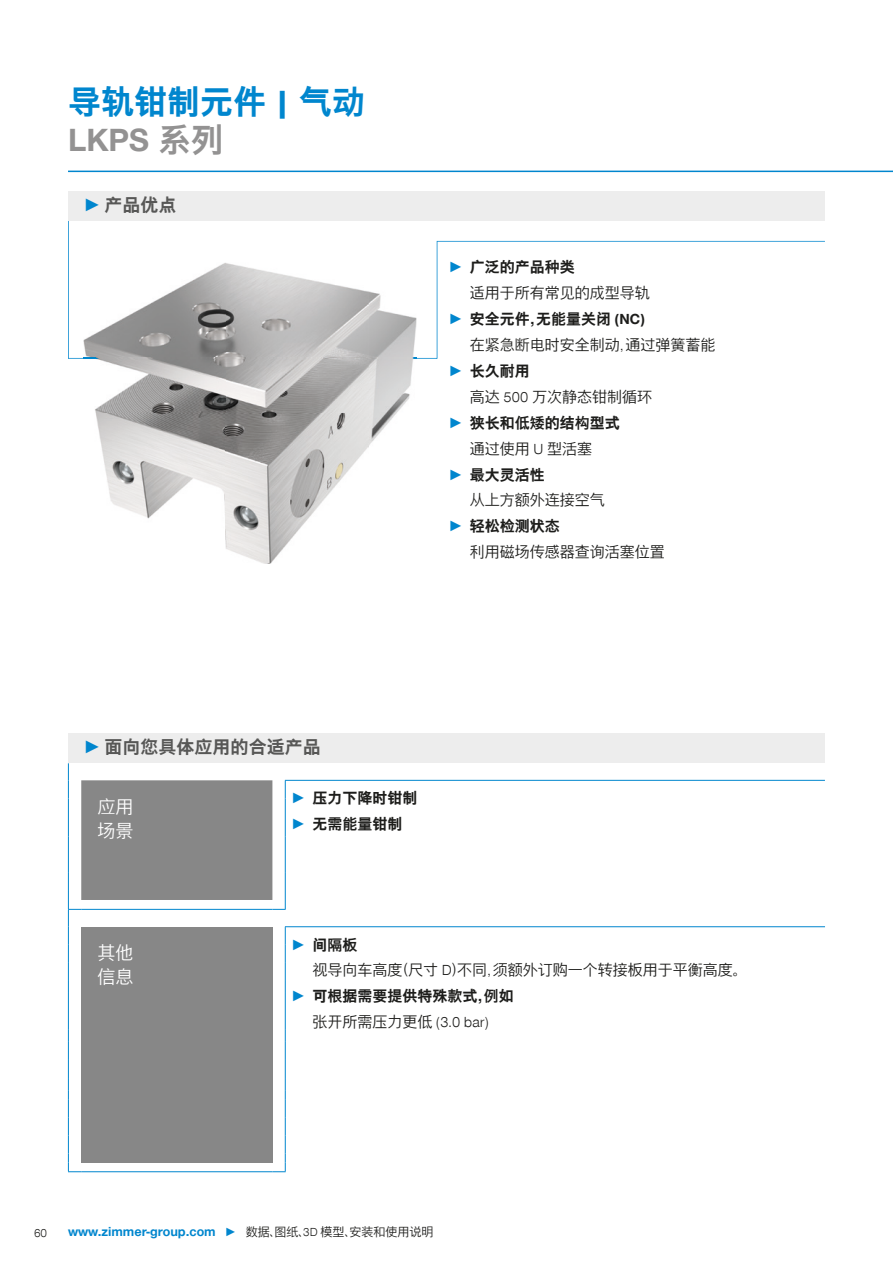
<style>
.page{position:relative;width:893px;height:1263px;background:#fff}
.page>*{position:absolute;margin:0;border:0;box-sizing:border-box;transform-origin:0 0}
.t1{font:700 33px "Zimmer Group Sans Global";color:#0086ce}
.t2{font:700 33px "Zimmer Group Sans Global";color:#939292}
.t3{font:700 18px "Zimmer Group Sans Global";color:#575756}
.t4{font:300 18px/24px "Zimmer Group Sans Global";color:#fff}
.t5{font:300 15px "Zimmer Group Sans Global";color:#1d1d1b}
.t6{font:700 15px/25.8px "Zimmer Group Sans Global";color:#1d1d1b}
.t7{font:700 13.5px "Zimmer Group Sans Global";color:#0086ce}
.t8{font:300 12px "Zimmer Group Sans Global";color:#1d1d1b}
.s1{font-family:"Zimmer Group Sans";color:#0086ce}
.s2{font-weight:300;font-size:12px}
.s3{font-weight:300;font-size:12px;color:#1d1d1b}
</style>
<div class="page">
<svg style="left:68px;top:221px;width:757px;height:138px"></svg>
<img style="left:83px;top:262px;width:333px;height:302px">
<img style="left:83px;top:358px;width:333px;height:1px">
<hr style="left:68px;top:171px;width:825px;height:1px;background:#0086ce">
<div style="left:68px;top:191px;width:757px;height:30px;background:#ededed"></div>
<div style="left:68px;top:733px;width:757px;height:30px;background:#ededed"></div>
<hr style="left:285px;top:780px;width:540px;height:1px;background:#0086ce">
<div style="left:81px;top:927px;width:191px;height:235px;background:#878787"></div>
<hr style="left:68px;top:993px;width:1px;height:36px;background:#0086ce">
<svg style="left:68px;top:1029px;width:13px;height:143px"></svg>
<hr style="left:81px;top:1171px;width:191px;height:1px;background:#0086ce">
<hr style="left:285px;top:926px;width:540px;height:1px;background:#0086ce">
<svg style="left:68px;top:763px;width:218px;height:230px"></svg>
<hr style="left:285px;top:993px;width:1px;height:36px;background:#0086ce">
<svg style="left:272px;top:1029px;width:14px;height:143px"></svg>
<h1 class="t1" style="left:68px;top:83px;width:299px">导轨钳制元件 | 气动</h1>
<h1 class="t2" style="left:68px;top:120px;width:157px">LKPS 系列</h1>
<p class="t3" style="left:83px;top:194px;width:95px"><span class="s1">►</span> 产品优点</p>
<p class="t6" style="left:449px;top:254px;width:128px"><span class="s1">►</span> 广泛的产品种类</p>
<p class="t5" style="left:470px;top:284px;width:181px">适用于所有常见的成型导轨</p>
<p class="t6" style="left:449px;top:306px;width:198px"><span class="s1">►</span> 安全元件，无能量关闭 (NC)</p>
<p class="t5" style="left:470px;top:336px;width:247px">在紧急断电时安全制动，通过弹簧蓄能</p>
<p class="t6" style="left:449px;top:358px;width:83px"><span class="s1">►</span> 长久耐用</p>
<p class="t5" style="left:470px;top:388px;width:184px">高达 500 万次静态钳制循环</p>
<p class="t6" style="left:449px;top:410px;width:173px"><span class="s1">►</span> 狭长和低矮的结构型式</p>
<p class="t5" style="left:470px;top:440px;width:124px">通过使用 U 型活塞</p>
<p class="t6" style="left:449px;top:461px;width:98px"><span class="s1">►</span> 最大灵活性</p>
<p class="t5" style="left:470px;top:491px;width:136px">从上方额外连接空气</p>
<p class="t6" style="left:449px;top:513px;width:113px"><span class="s1">►</span> 轻松检测状态</p>
<p class="t5" style="left:470px;top:543px;width:196px">利用磁场传感器查询活塞位置</p>
<p class="t3" style="left:83px;top:737px;width:239px"><span class="s1">►</span> 面向您具体应用的合适产品</p>
<p class="t4" style="left:97px;top:794px;width:37px">应用场景</p>
<p class="t6" style="left:291px;top:785px;width:128px"><span class="s1">►</span> 压力下降时钳制<span class="s1">►</span> 无需能量钳制</p>
<p class="t4" style="left:97px;top:941px;width:37px">其他信息</p>
<p class="t6" style="left:291px;top:931px;width:68px"><span class="s1">►</span> 间隔板</p>
<p class="t5" style="left:313px;top:961px;width:436px">视导向车高度（尺寸 D）不同，须额外订购一个转接板用于平衡高度。</p>
<p class="t6" style="left:291px;top:983px;width:224px"><span class="s1">►</span> 可根据需要提供特殊款式，例如</p>
<p class="t5" style="left:313px;top:1013px;width:178px">张开所需压力更低 (3.0 bar)</p>
<p class="t8" style="left:34px;top:1226px;width:15px">60</p>
<p class="t7" style="left:68px;top:1224px;width:367px">www.zimmer-group.com <span class="s2">►</span> <span class="s3">数据、图纸、3D 模型、安装和使用说明</span></p>
</div>
